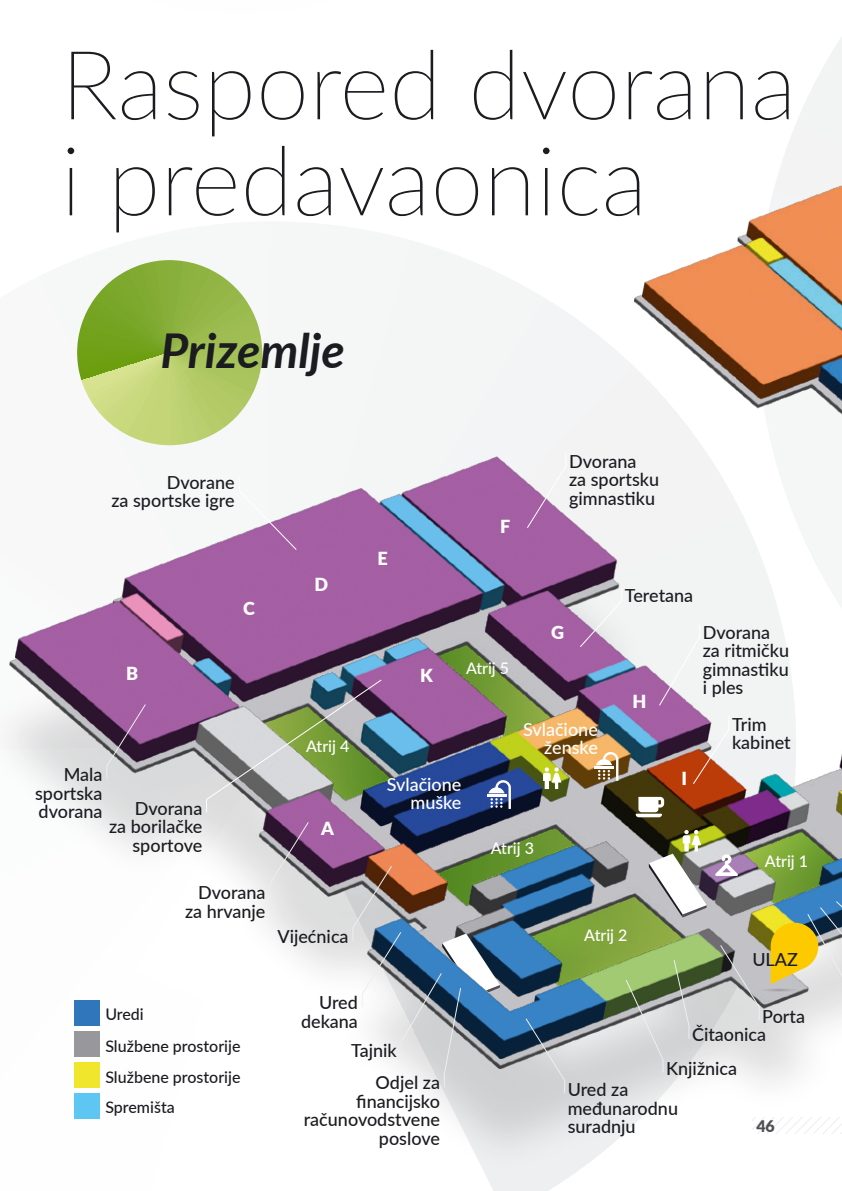
<style>
.page{position:relative;width:842px;height:1191px;background:#fff}
.page>*{position:absolute;margin:0;border:0;box-sizing:border-box;transform-origin:0 0}
.t1{font:100 96px/96px "Lato";color:#1b1c20}
.t2{font:italic 700 48px "Lato";color:#1b1c20}
.t3{font:500 18px/18.6px "Lato";color:#1b1c20}
.t4{font:500 18px/18.6px "Lato";color:#fff;text-align:right}
.t5{font:900 18px "Lato";color:#fff}
.t6{font:500 16px/31px "Lato";color:#1b1c20}
.t7{font:500 16px "Lato";color:#fff}
.t8{font:900 16px "Lato";color:#504e53}
</style>
<div class="page">
<svg style="left:164px;top:241px;width:471px;height:214px"></svg>
<svg style="left:807px;top:37px;width:35px;height:62px"></svg>
<svg style="left:77px;top:260px;width:185px;height:185px"></svg>
<img style="left:5px;top:729px;width:837px;height:462px">
<img style="left:642px;top:99px;width:200px;height:356px">
<img style="left:16px;top:455px;width:826px;height:603px">
<svg style="left:658px;top:623px;width:42px;height:83px"></svg>
<svg style="left:692px;top:715px;width:38px;height:70px"></svg>
<svg style="left:579px;top:587px;width:44px;height:61px"></svg>
<svg style="left:526px;top:452px;width:41px;height:77px"></svg>
<svg style="left:239px;top:477px;width:58px;height:73px"></svg>
<svg style="left:525px;top:1017px;width:40px;height:77px;background:#909daa"></svg>
<svg style="left:269px;top:821px;width:40px;height:76px;background:#9d8e9e"></svg>
<svg style="left:106px;top:703px;width:40px;height:77px;background:#8e6f90"></svg>
<div style="left:74px;top:999px;width:26px;height:26px;background:#2f76bb"></div>
<div style="left:74px;top:1031px;width:26px;height:26px;background:#98989c"></div>
<div style="left:74px;top:1062px;width:26px;height:26px;background:#f0e62c"></div>
<div style="left:74px;top:1093px;width:26px;height:25px;background:#5ec6f2"></div>
<svg style="left:352px;top:865px;width:148px;height:223px"></svg>
<hr style="left:594px;top:766px;width:20px;height:2px;background:#fff">
<svg style="left:596px;top:751px;width:22px;height:29px"></svg>
<svg style="left:206px;top:637px;width:359px;height:176px;background:#7d7985"></svg>
<svg style="left:625px;top:797px;width:217px;height:276px;background:#a7ab93"></svg>
<svg style="left:752px;top:1117px;width:90px;height:16px"></svg>
<h1 class="t1" style="left:61px;top:34px;width:737px">Raspored dvorana i predavaonica</h1>
<h2 class="t2" style="left:160px;top:315px;width:186px">Prizemlje</h2>
<p class="t3" style="left:111px;top:472px;width:125px;text-align:right">Dvorane<br>za sportske igre</p>
<p class="t5" style="left:126px;top:660px;width:14px">B</p>
<p class="t5" style="left:243px;top:595px;width:13px">C</p>
<p class="t5" style="left:314px;top:570px;width:15px">D</p>
<p class="t3" style="left:35px;top:764px;width:69px;text-align:justify;text-indent:29px">Mala sportska dvorana</p>
<p class="t3" style="left:109px;top:798px;width:95px;text-align:right">Dvorana<br>za borilačke sportove</p>
<p class="t3" style="left:185px;top:882px;width:82px;text-align:right">Dvorana za hrvanje</p>
<p class="t7" style="left:306px;top:735px;width:45px">Atrij 4</p>
<p class="t5" style="left:321px;top:815px;width:14px">A</p>
<p class="t3" style="left:277px;top:926px;width:73px">Vijećnica</p>
<p class="t5" style="left:378px;top:545px;width:12px">E</p>
<p class="t5" style="left:500px;top:512px;width:12px">F</p>
<p class="t5" style="left:420px;top:662px;width:14px">K</p>
<p class="t7" style="left:466px;top:656px;width:45px">Atrij 5</p>
<p class="t4" style="left:387px;top:774px;width:76px">Svlačione muške</p>
<p class="t3" style="left:569px;top:451px;width:92px">Dvorana<br>za sportsku gimnastiku</p>
<p class="t5" style="left:551px;top:618px;width:14px">G</p>
<p class="t4" style="left:523px;top:719px;width:76px">Svlačione ženske</p>
<p class="t3" style="left:625px;top:585px;width:70px">Teretana</p>
<p class="t5" style="left:632px;top:688px;width:15px">H</p>
<p class="t5" style="left:682px;top:765px;width:7px">I</p>
<p class="t3" style="left:703px;top:622px;width:88px">Dvorana za ritmičku gimnastiku i ples</p>
<p class="t3" style="left:732px;top:714px;width:60px">Trim kabinet</p>
<p class="t7" style="left:491px;top:837px;width:45px">Atrij 3</p>
<p class="t7" style="left:765px;top:849px;width:45px">Atrij 1</p>
<p class="t7" style="left:584px;top:923px;width:45px">Atrij 2</p>
<p class="t3" style="left:752px;top:949px;width:47px">ULAZ</p>
<p class="t6" style="left:105px;top:998px;width:137px">Uredi<br>Službene prostorije<br>Službene prostorije<br>Spremišta</p>
<p class="t3" style="left:301px;top:992px;width:58px;text-align:right">Ured dekana</p>
<p class="t3" style="left:376px;top:1034px;width:66px;line-height:32px;text-indent:-25px">Tajnik<br>Odjel za</p>
<p class="t3" style="left:304px;top:1091px;width:138px;text-align:right">financijsko računovodstvene poslove</p>
<p class="t3" style="left:762px;top:1006px;width:44px">Porta</p>
<p class="t3" style="left:692px;top:1024px;width:76px">Čitaonica</p>
<p class="t3" style="left:666px;top:1058px;width:73px">Knjižnica</p>
<p class="t3" style="left:568px;top:1079px;width:112px">Ured za međunarodnu suradnju</p>
<p class="t8" style="left:756px;top:1114px;width:20px">46</p>
</div>
